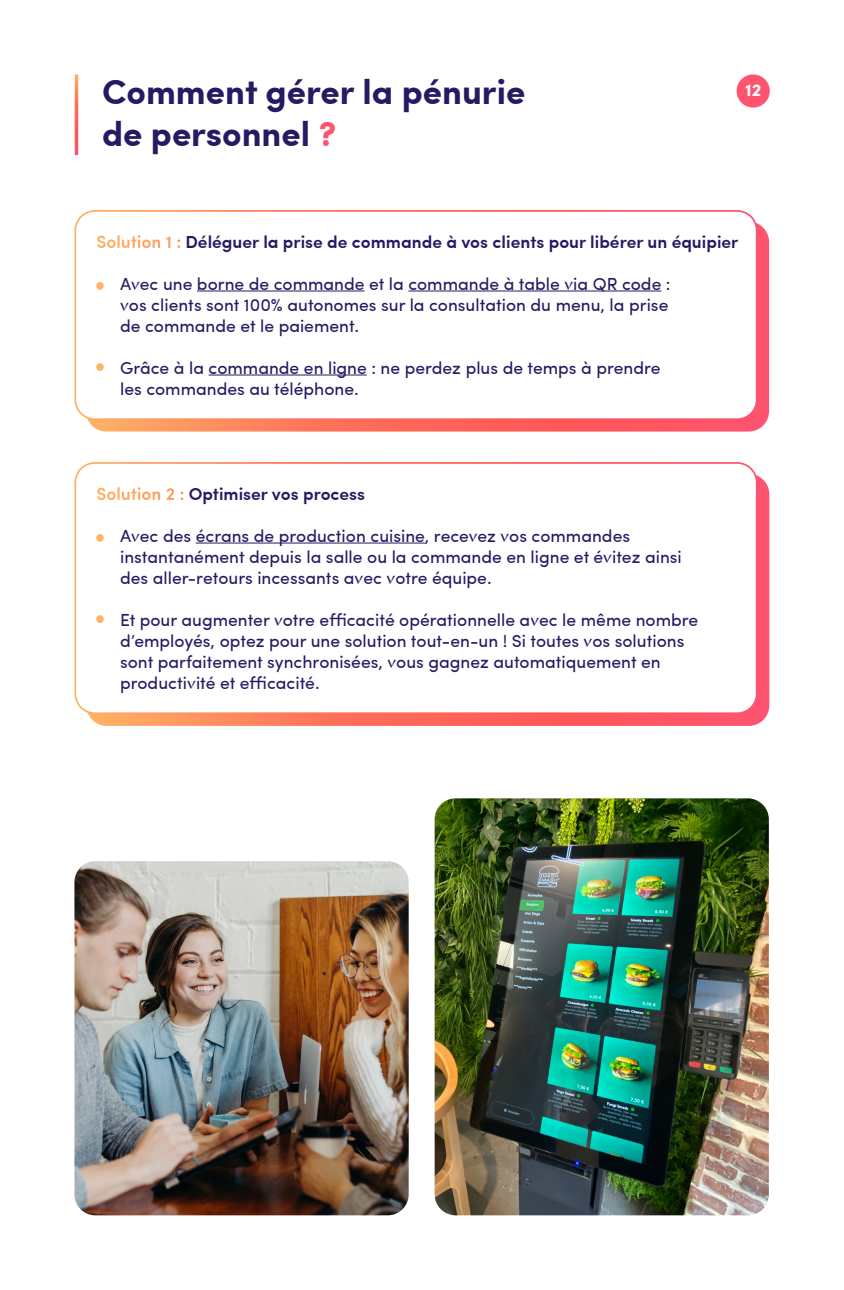
<style>
.page{position:relative;width:844px;height:1290px;background:#fff}
.page>*{position:absolute;margin:0;border:0;box-sizing:border-box;transform-origin:0 0}
.t1{font:700 35px "Sofia Pro";color:#261a63}
.t2{font:17.5px/21px "Sofia Pro";color:#261a63}
.t3{font:600 17.5px "Sofia Pro";color:#261a63}
.t4{font:700 17.5px "Sofia Pro";color:#fff}
.s1{color:#ff5470}
.s2{color:#fff}
</style>
<div class="page">
<svg style="left:89px;top:475px;width:679px;height:248px;background:#ff6864"></svg>
<svg style="left:89px;top:223px;width:679px;height:207px;background:#ff6a64"></svg>
<div style="left:736px;top:74px;width:33px;height:34px;background:#ff5470;border-radius:50%"></div>
<div style="left:75px;top:211px;width:681px;height:208px;background:#fff;border-radius:20px"></div>
<div style="left:74px;top:210px;width:683px;height:210px;border:2px solid #fff;border-radius:20px"></div>
<div style="left:75px;top:463px;width:681px;height:250px;background:#fff;border-radius:20px"></div>
<div style="left:74px;top:462px;width:683px;height:252px;border:2px solid #fff;border-radius:20px"></div>
<hr style="left:197px;top:291px;width:167px;height:1px;background:#261a63">
<hr style="left:408px;top:291px;width:253px;height:1px;background:#261a63">
<hr style="left:208px;top:375px;width:159px;height:1px;background:#261a63">
<hr style="left:196px;top:543px;width:229px;height:1px;background:#261a63">
<div style="left:96px;top:282px;width:8px;height:8px;background:#ffb366;border-radius:50%"></div>
<div style="left:96px;top:534px;width:8px;height:8px;background:#ffb366;border-radius:50%"></div>
<div style="left:96px;top:363px;width:8px;height:8px;background:#ffb366;border-radius:50%"></div>
<div style="left:96px;top:615px;width:8px;height:8px;background:#ffb366;border-radius:50%"></div>
<img style="left:434px;top:798px;width:334px;height:417px">
<img style="left:74px;top:861px;width:334px;height:354px">
<h1 class="t1" style="left:102px;top:65px;width:424px">Comment gérer la pénurie</h1>
<p class="t4" style="left:744px;top:77px;width:18px">12</p>
<h1 class="t1" style="left:102px;top:107px;width:235px">de personnel <span class="s1">?</span></h1>
<p class="t3" style="left:96px;top:228px;width:643px"><span class="s2">Solution 1 :</span> Déléguer la prise de commande à vos clients pour libérer un équipier</p>
<p class="t2" style="left:120px;top:272px;width:552px">Avec une borne de commande et la commande à table via QR code : vos clients sont 100% autonomes sur la consultation du menu, la prise de commande et le paiement.</p>
<p class="t2" style="left:120px;top:356px;width:541px">Grâce à la commande en ligne : ne perdez plus de temps à prendre les commandes au téléphone.</p>
<p class="t3" style="left:96px;top:480px;width:270px"><span class="s2">Solution 2 :</span> Optimiser vos process</p>
<p class="t2" style="left:120px;top:524px;width:563px">Avec des écrans de production cuisine, recevez vos commandes instantanément depuis la salle ou la commande en ligne et évitez ainsi des aller-retours incessants avec votre équipe.</p>
<p class="t2" style="left:120px;top:608px;width:579px">Et pour augmenter votre efficacité opérationnelle avec le même nombre d’employés, optez pour une solution tout-en-un ! Si toutes vos solutions sont parfaitement synchronisées, vous gagnez automatiquement en productivité et efficacité.</p>
</div>
